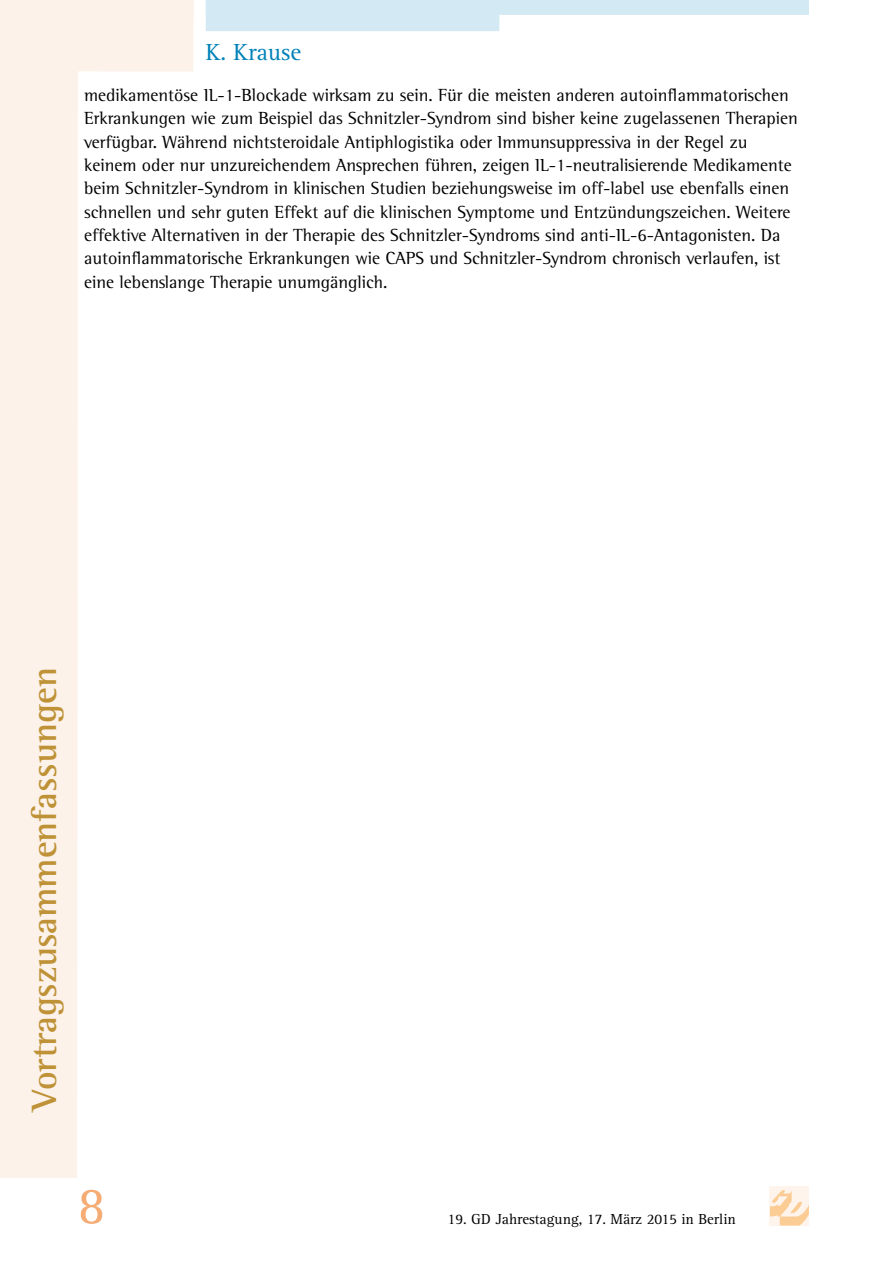
<style>
.page{position:relative;width:893px;height:1263px;background:#fff}
.page>*{position:absolute;margin:0;border:0;box-sizing:border-box;transform-origin:0 0}
.t1{font:54px "Agfa Rotis Serif";color:#f5ac75}
.t2{font:700 36px "Agfa Rotis Semi Serif";color:#bf9237}
.t3{font:24px "Agfa Rotis Serif";color:#0082b8}
.t4{font:18px/23.4px "Agfa Rotis Semi Serif";color:#000}
.t5{font:15px "Agfa Rotis Serif";color:#000}
</style>
<div class="page">
<div style="left:770px;top:1186px;width:39px;height:39px;background:#fef4eb"></div>
<svg style="left:770px;top:1190px;width:39px;height:35px"></svg>
<svg style="left:0;top:0;width:194px;height:1178px"></svg>
<div style="left:0;top:0;width:193px;height:17px;background:#fcf2ea"></div>
<svg style="left:206px;top:0;width:603px;height:31px"></svg>
<h3 class="t3" style="left:206px;top:39px;width:97px">K. Krause</h3>
<p class="t4" style="left:84px;top:83px;width:715px">medikamentöse IL-1-Blockade wirksam zu sein. Für die meisten anderen autoinflammatorischen Erkrankungen wie zum Beispiel das Schnitzler-Syndrom sind bisher keine zugelassenen Therapien verfügbar. Während nichtsteroidale Antiphlogistika oder Immunsuppressiva in der Regel zu keinem oder nur unzureichendem Ansprechen führen, zeigen IL-1-neutralisierende Medikamente beim Schnitzler-Syndrom in klinischen Studien beziehungsweise im off-label use ebenfalls einen schnellen und sehr guten Effekt auf die klinischen Symptome und Entzündungszeichen. Weitere effektive Alternativen in der Therapie des Schnitzler-Syndroms sind anti-IL-6-Antagonisten. Da autoinflammatorische Erkrankungen wie CAPS und Schnitzler-Syndrom chronisch verlaufen, ist eine lebenslange Therapie unumgänglich.</p>
<h2 class="t2" style="left:23px;top:1111px;width:445px;rotate:-90deg">Vortragszusammenfassungen</h2>
<h1 class="t1" style="left:78px;top:1175px;width:30px">8</h1>
<p class="t5" style="left:448px;top:1210px;width:290px">19. GD Jahrestagung, 17. März 2015 in Berlin</p>
</div>
